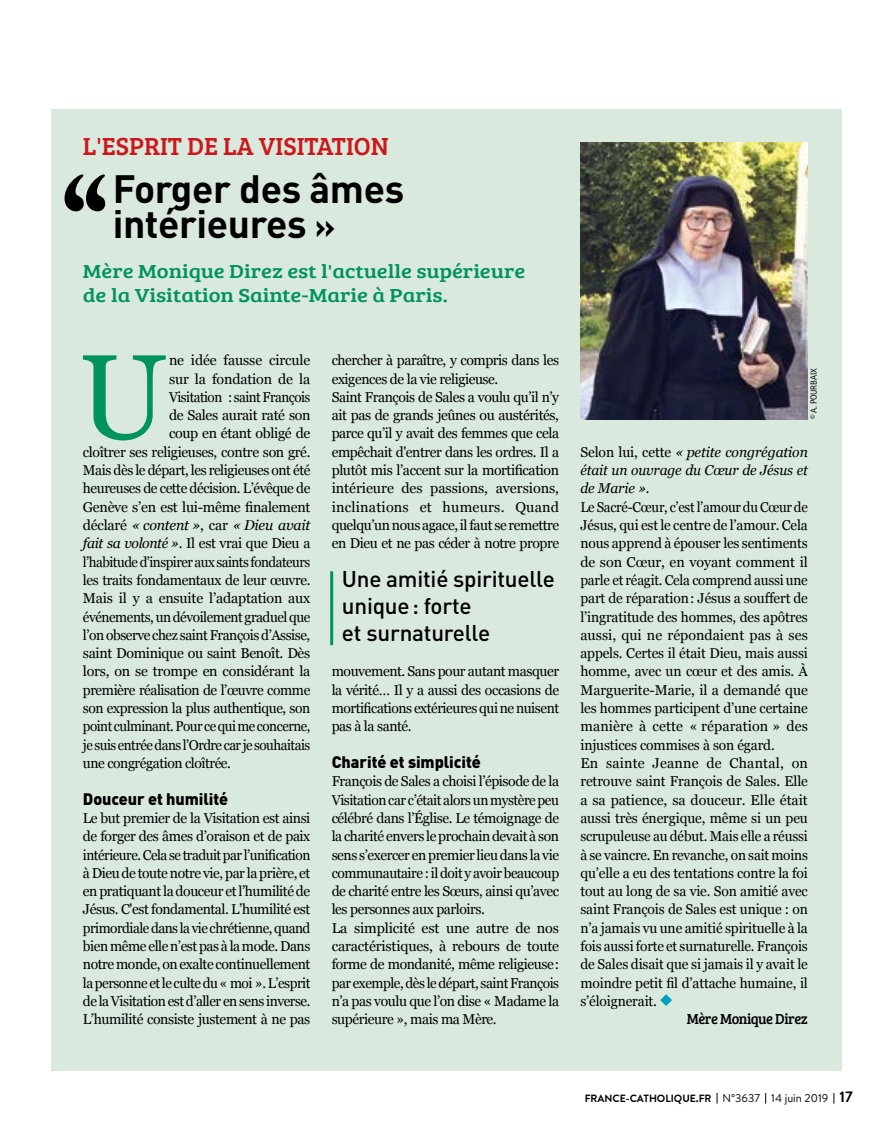
<style>
.page{position:relative;width:893px;height:1140px;background:#fff}
.page>*{position:absolute;margin:0;border:0;box-sizing:border-box;transform-origin:0 0}
.t1{font:119.85px "Georgia";color:#00935b}
.t2{font:700 39px/34.5px "DIN";letter-spacing:-.01em;color:#000}
.t3{font:25.5px "Bree Serif";color:#cd171a}
.t4{font:500 22.5px/27px "DIN Pro";letter-spacing:-.01em;color:#000}
.t5{font:19.5px/23.4px "Bree Serif";color:#00935b;scale:1.15 1}
.t6{font:900 16.5px "DIN Pro";letter-spacing:-.005em;color:#000}
.t7{font:15px "Bree Serif";letter-spacing:-.03em;color:#000;scale:.96 1}
.t8{font:14.25px/18.3px "Georgia";letter-spacing:-.025em;color:#000}
.t9{font:14.25px "Georgia";letter-spacing:-.025em;color:#000;scale:.94 1}
.t10{font:14.25px "Georgia";letter-spacing:-.025em;color:#000;scale:.96 1}
.t11{font:italic 14.25px "Georgia";letter-spacing:-.015em;color:#000}
.t12{font:14.25px "Georgia";letter-spacing:-.005em;color:#000}
.t13{font:700 10.5px "Brandon Text";color:#000}
.t14{font:9px "Rotis Sans Serif";letter-spacing:-.02em;color:#000}
.s1{font-size:33px}
.s2{font-style:normal}
.s3{font-style:italic}
.s4{font-weight:400;font-size:11.25px}
.s5{font-size:15px}
</style>
<div class="page">
<div style="left:51px;top:109px;width:791px;height:961px;background:#d9e9de"></div>
<img style="left:580px;top:142px;width:228px;height:277px">
<svg style="left:660px;top:994px;width:12px;height:12px"></svg>
<svg style="left:65px;top:174px;width:40px;height:37px"></svg>
<hr style="left:330px;top:571px;width:3px;height:74px;background:#00935b">
<h3 class="t3" style="left:83px;top:128px;width:307px">L'ESPRIT DE LA VISITATION</h3>
<h2 class="t2" style="left:113px;top:170px;width:293px">Forger des âmes intérieures <span class="s1">»</span></h2>
<h3 class="t5" style="left:83px;top:259px;width:386px">Mère Monique Direz est l'actuelle supérieure de la Visitation Sainte-Marie à Paris.</h3>
<h1 class="t1" style="left:79px;top:309px;width:89px">U</h1>
<p class="t12" style="left:169px;top:350px;width:143px">ne idée fausse circule</p>
<p class="t8" style="left:169px;top:369px;width:143px">sur la fondation de la</p>
<p class="t9" style="left:169px;top:386px;width:152px">Visitation : saint François</p>
<p class="t8" style="left:169px;top:405px;width:143px">de Sales aurait raté son</p>
<p class="t8" style="left:169px;top:424px;width:143px">coup en étant obligé de</p>
<p class="t8" style="left:83px;top:442px;width:229px">cloîtrer ses religieuses, contre son gré.</p>
<p class="t8" style="left:83px;top:460px;width:229px">Mais dès le départ, les religieuses ont été</p>
<p class="t8" style="left:83px;top:479px;width:229px">heureuses de cette décision. L’évêque de</p>
<p class="t8" style="left:83px;top:497px;width:229px">Genève s’en est lui-même finalement</p>
<p class="t11" style="left:83px;top:514px;width:229px"><span class="s2">déclaré</span> « content »<span class="s2">, car</span> « Dieu avait</p>
<p class="t8" style="left:83px;top:533px;width:229px"><span class="s3">fait sa volonté »</span>. Il est vrai que Dieu a</p>
<p class="t9" style="left:83px;top:551px;width:243px">l’habitude d’inspirer aux saints fondateurs</p>
<p class="t8" style="left:83px;top:570px;width:229px">les traits fondamentaux de leur œuvre.</p>
<p class="t8" style="left:83px;top:588px;width:229px">Mais il y a ensuite l’adaptation aux</p>
<p class="t10" style="left:83px;top:606px;width:238px">événements, un dévoilement graduel que</p>
<p class="t8" style="left:83px;top:625px;width:229px">l’on observe chez saint François d’Assise,</p>
<p class="t8" style="left:83px;top:643px;width:229px">saint Dominique ou saint Benoît. Dès</p>
<p class="t8" style="left:83px;top:662px;width:229px">lors, on se trompe en considérant la</p>
<p class="t8" style="left:83px;top:680px;width:229px">première réalisation de l’œuvre comme</p>
<p class="t8" style="left:83px;top:698px;width:229px">son expression la plus authentique, son</p>
<p class="t9" style="left:83px;top:716px;width:243px">point culminant. Pour ce qui me concerne,</p>
<p class="t9" style="left:83px;top:734px;width:243px">je suis entrée dans l’Ordre car je souhaitais</p>
<p class="t8" style="left:83px;top:753px;width:150px">une congrégation cloîtrée.</p>
<p class="t6" style="left:83px;top:785px;width:147px">Douceur et humilité</p>
<p class="t8" style="left:83px;top:808px;width:229px;text-align:justify">Le but premier de la Visitation est ainsi de forger des âmes d’oraison et de paix intérieure. Cela se traduit par l’unification à Dieu de toute notre vie, par la prière, et en pratiquant la douceur et l’humilité de Jésus. C'est fondamental. L’humilité est primordiale dans la vie chrétienne, quand bien même elle n’est pas à la mode. Dans notre monde, on exalte continuellement la personne et le culte du « moi ». L’esprit de la Visitation est d’aller en sens inverse.<br>L’humilité consiste justement à ne pas</p>
<p class="t8" style="left:332px;top:350px;width:229px">chercher à paraître, y compris dans les exigences de la vie religieuse.<br>Saint François de Sales a voulu qu’il n’y ait pas de grands jeûnes ou austérités, parce qu’il y avait des femmes que cela empêchait d'entrer dans les ordres. Il a plutôt mis l’accent sur la mortification intérieure des passions, aversions, inclinations et humeurs. Quand quelqu’un nous agace, il faut se remettre en Dieu et ne pas céder à notre propre</p>
<h3 class="t4" style="left:342px;top:564px;width:215px">Une amitié spirituelle unique: forte<br>et surnaturelle</h3>
<p class="t8" style="left:332px;top:662px;width:229px;text-align:justify">mouvement. Sans pour autant masquer la vérité… Il y a aussi des occasions de mortifications extérieures qui ne nuisent pas à la santé.</p>
<p class="t6" style="left:332px;top:749px;width:151px">Charité et simplicité</p>
<p class="t8" style="left:332px;top:771px;width:229px">François de Sales a choisi l’épisode de la Visitation car c’était alors un mystère peu célébré dans l’Église. Le témoignage de la charité envers le prochain devait à son sens s’exercer en premier lieu dans la vie communautaire : il doit y avoir beaucoup de charité entre les Sœurs, ainsi qu’avec les personnes aux parloirs.<br>La simplicité est une autre de nos caractéristiques, à rebours de toute forme de mondanité, même religieuse : par exemple, dès le départ, saint François n’a pas voulu que l’on dise « Madame la supérieure », mais ma Mère.</p>
<p class="t14" style="left:809px;top:419px;width:52px;rotate:-90deg">© A. POURBAIX</p>
<p class="t8" style="left:580px;top:442px;width:229px">Selon lui, cette <span class="s3">« petite congrégation était un ouvrage du Cœur de Jésus et de Marie »</span>.<br>Le Sacré-Cœur, c’est l’amour du Cœur de Jésus, qui est le centre de l’amour. Cela nous apprend à épouser les sentiments de son Cœur, en voyant comment il parle et réagit. Cela comprend aussi une part de réparation: Jésus a souffert de l’ingratitude des hommes, des apôtres aussi, qui ne répondaient pas à ses appels. Certes il était Dieu, mais aussi homme, avec un cœur et des amis. À Marguerite-Marie, il a demandé que les hommes participent d’une certaine manière à cette « réparation » des injustices commises à son égard.<br>En sainte Jeanne de Chantal, on retrouve saint François de Sales. Elle a sa patience, sa douceur. Elle était aussi très énergique, même si un peu scrupuleuse au début. Mais elle a réussi à se vaincre. En revanche, on sait moins qu’elle a eu des tentations contre la foi tout au long de sa vie. Son amitié avec saint François de Sales est unique : on n’a jamais vu une amitié spirituelle à la fois aussi forte et surnaturelle. François de Sales disait que si jamais il y avait le moindre petit fil d’attache humaine, il s’éloignerait.</p>
<p class="t7" style="left:687px;top:1008px;width:128px">Mère Monique Direz</p>
<p class="t13" style="left:585px;top:1091px;width:270px">FRANCE-CATHOLIQUE.FR <span class="s4">N°3637 14 juin 2019</span> <span class="s5">17</span></p>
</div>
